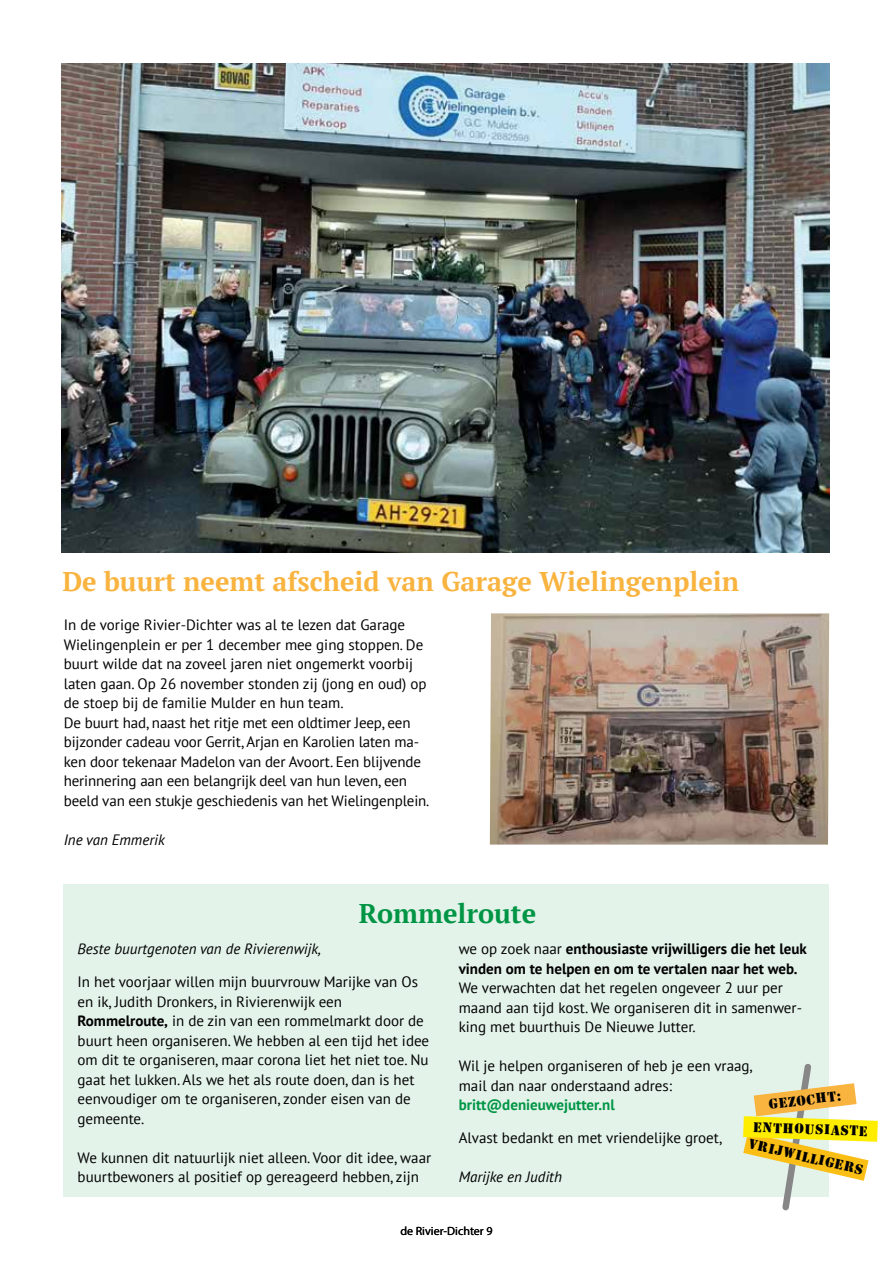
<style>
.page{position:relative;width:893px;height:1263px;background:#fff}
.page>*{position:absolute;margin:0;border:0;box-sizing:border-box;transform-origin:0 0}
.t1{font:700 27px "PT Serif";color:#f9b33f}
.t2{font:700 27px "PT Serif";color:#009545}
.t3{font:15px/19.5px "PT Sans";color:#000}
.t4{font:700 15px/19.5px "PT Sans";color:#000}
.t5{font:italic 15px "PT Sans";color:#000}
.t6{font:700 15px "PT Sans";color:#009545}
.t7{font:13.05px "Stencil Std";color:#000}
.t8{font:12px "Myriad Pro";color:#000}
.s1{font-weight:700}
.s2{font-weight:400}
</style>
<div class="page">
<img style="left:62px;top:64px;width:767px;height:488px">
<img style="left:490px;top:613px;width:339px;height:231px">
<div style="left:64px;top:884px;width:765px;height:312px;background:#e3f3ea"></div>
<svg style="left:743px;top:1063px;width:135px;height:148px"></svg>
<h1 class="t1" style="left:62px;top:564px;width:678px">De buurt neemt afscheid van Garage Wielingenplein</h1>
<p class="t3" style="left:64px;top:615px;width:367px">In de vorige Rivier-Dichter was al te lezen dat Garage Wielingenplein er per 1 december mee ging stoppen. De buurt wilde dat na zoveel jaren niet ongemerkt voorbij laten gaan. Op 26 november stonden zij (jong en oud) op de stoep bij de familie Mulder en hun team.<br>De buurt had, naast het ritje met een oldtimer Jeep, een bijzonder cadeau voor Gerrit, Arjan en Karolien laten ma&shy;ken door tekenaar Madelon van der Avoort. Een blijvende herinnering aan een belangrijk deel van hun leven, een beeld van een stukje geschiedenis van het Wielingenplein.</p>
<p class="t5" style="left:64px;top:830px;width:103px">Ine van Emmerik</p>
<h1 class="t2" style="left:359px;top:895px;width:179px">Rommelroute</h1>
<p class="t5" style="left:78px;top:939px;width:245px">Beste buurtgenoten van de Rivierenwijk,</p>
<p class="t3" style="left:78px;top:972px;width:353px">In het voorjaar willen mijn buurvrouw Marijke van Os en ik, Judith Dronkers, in Rivierenwijk een <span class="s1">Rommelroute,</span> in de zin van een rommelmarkt door de buurt heen organiseren. We hebben al een tijd het idee om dit te organiseren, maar corona liet het niet toe. Nu gaat het lukken. Als we het als route doen, dan is het eenvoudiger om te organiseren, zonder eisen van de gemeente.</p>
<p class="t3" style="left:78px;top:1147px;width:355px">We kunnen dit natuurlijk niet alleen. Voor dit idee, waar buurtbewoners al positief op gereageerd hebben, zijn</p>
<p class="t4" style="left:459px;top:939px;width:350px"><span class="s2">we op zoek naar</span> enthousiaste vrijwilligers die het leuk vinden om te helpen en om te vertalen naar het web.</p>
<p class="t3" style="left:459px;top:978px;width:345px">We verwachten dat het regelen ongeveer 2 uur per maand aan tijd kost. We organiseren dit in samenwer&shy;king met buurthuis De Nieuwe Jutter.</p>
<p class="t3" style="left:459px;top:1056px;width:296px">Wil je helpen organiseren of heb je een vraag, mail dan naar onderstaand adres:</p>
<p class="t6" style="left:459px;top:1095px;width:158px">britt@denieuwejutter.nl</p>
<p class="t3" style="left:459px;top:1128px;width:265px">Alvast bedankt en met vriendelijke groet,</p>
<p class="t5" style="left:459px;top:1167px;width:105px">Marijke en Judith</p>
<p class="t7" style="left:768px;top:1096px;width:74px;rotate:-7deg">gezocht:</p>
<p class="t7" style="left:754px;top:1118px;width:116px;rotate:2deg">enthousiaste</p>
<p class="t7" style="left:751px;top:1135px;width:118px;rotate:13deg">vrijwilligers</p>
<p class="t8" style="left:400px;top:1223px;width:94px">de Rivier-Dichter 9</p>
</div>
